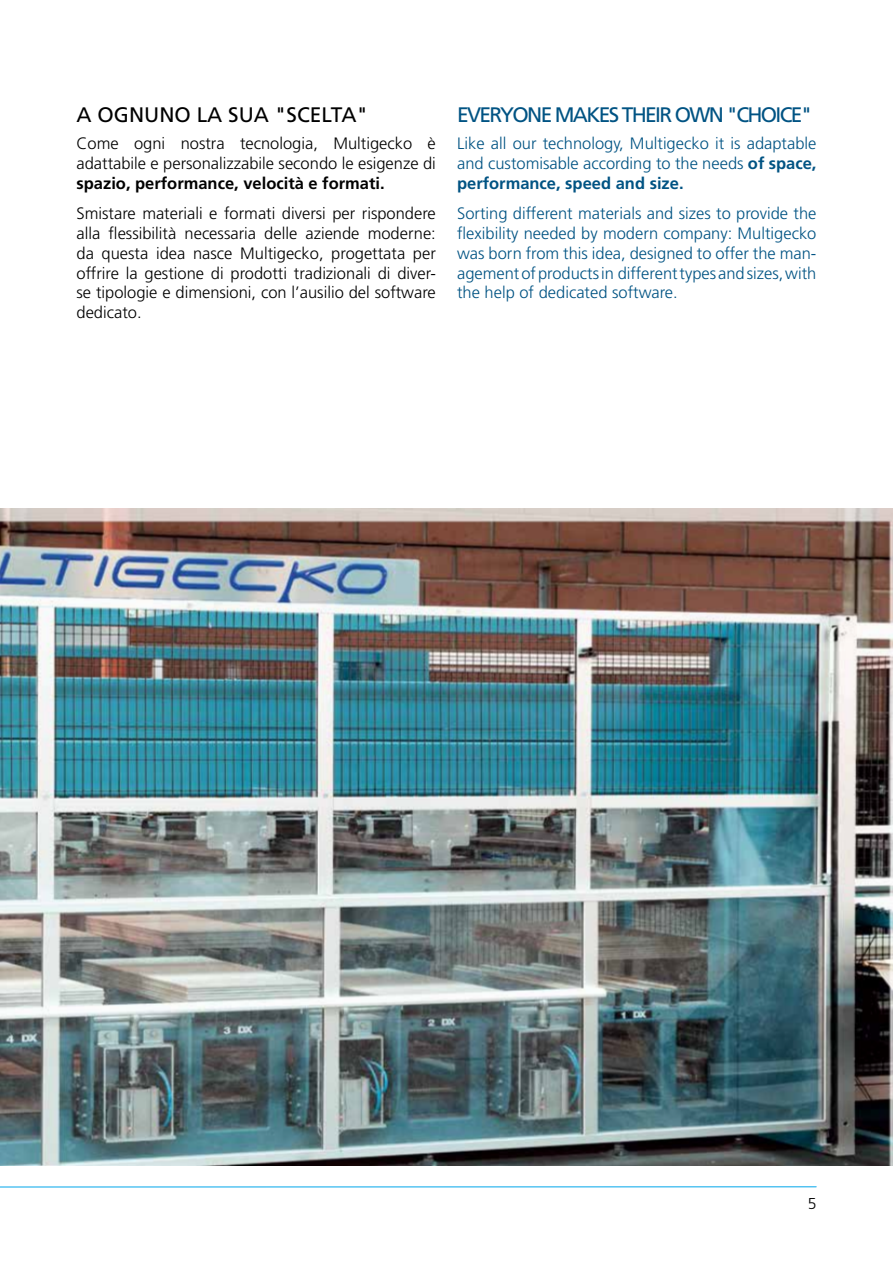
<style>
.page{position:relative;width:893px;height:1263px;background:#fff}
.page>*{position:absolute;margin:0;border:0;box-sizing:border-box;transform-origin:0 0}
.t1{font:21px "Frutiger LT Std";letter-spacing:-.08em;color:#005383}
.t2{font:21px "Frutiger LT Std";color:#000}
.t3{font:300 16.5px/19.8px "Frutiger LT Std";color:#000}
.t4{font:300 16.5px/19.8px "Frutiger LT Std";color:#005383;text-align:justify}
.t5{font:700 16.5px "Frutiger LT Std";color:#000}
.t6{font:300 15.75px "Frutiger LT Std";color:#000}
.s1{font-weight:700}
</style>
<div class="page">
<svg style="left:0;top:1186px;width:817px;height:2px;background:#7fd1f4"></svg>
<img style="left:0;top:508px;width:893px;height:657px">
<p class="t2" style="left:77px;top:102px;width:293px">A OGNUNO LA SUA "SCELTA"</p>
<p class="t3" style="left:77px;top:134px;width:361px">Come ogni nostra tecnologia, Multigecko è adattabile e personalizzabile secondo le esigenze di</p>
<p class="t5" style="left:77px;top:174px;width:310px">spazio, performance, velocità e formati.</p>
<p class="t3" style="left:77px;top:204px;width:361px;text-align:justify">Smistare materiali e formati diversi per rispondere alla flessibilità necessaria delle aziende moderne: da questa idea nasce Multigecko, progettata per offrire la gestione di prodotti tradizionali di diver&shy;se tipologie e dimensioni, con l’ausilio del software dedicato.</p>
<p class="t1" style="left:457px;top:102px;width:357px">EVERYONE MAKES THEIR OWN "CHOICE"</p>
<p class="t4" style="left:457px;top:134px;width:361px">Like all our technology, Multigecko it is adaptable and customisable according to the needs <span class="s1">of space, performance, speed and size.</span></p>
<p class="t4" style="left:457px;top:204px;width:361px">Sorting different materials and sizes to provide the flexibility needed by modern company: Multigecko was born from this idea, designed to offer the man&shy;agement of products in different types and sizes, with the help of dedicated software.</p>
<p class="t6" style="left:808px;top:1194px;width:10px">5</p>
</div>
